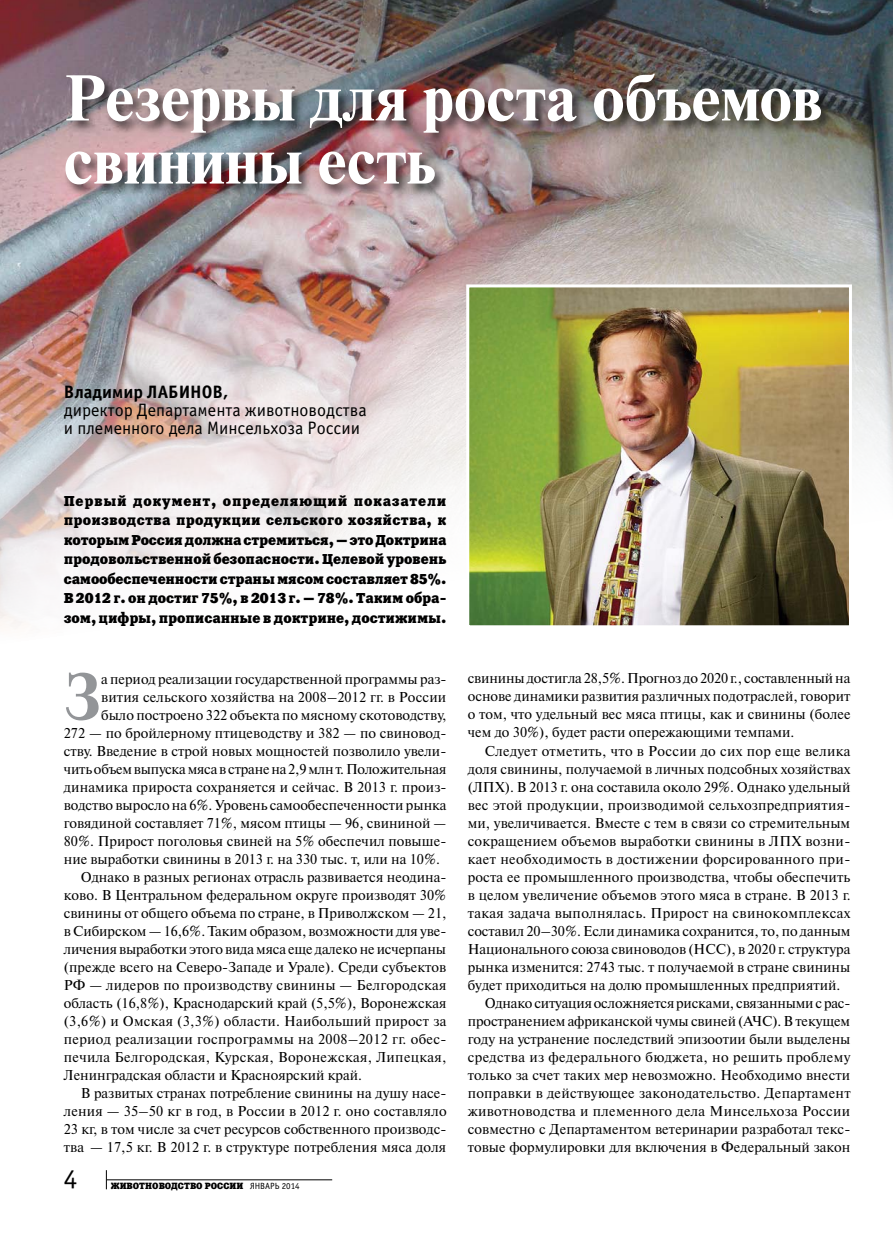
<style>
.page{position:relative;width:893px;height:1234px;background:#fff}
.page>*{position:absolute;margin:0;border:0;box-sizing:border-box;transform-origin:0 0}
.t1{font:700 65.7px "Newton C";color:#939598}
.t2{font:700 64.5px/63px "Newton C";color:#fff}
.t3{font:27px "Officina Sans C";color:#000}
.t4{font:18px/18px "Officina Sans C";color:#000}
.t5{font:700 18px "Officina Sans C";color:#000}
.t6{font:14.25px/18px "Newton C";color:#000;text-align:justify}
.t7{font:14.25px/19.5px "Xenia C";letter-spacing:-.005em;color:#000;text-align:justify}
.t8{font:14.25px "Newton C";letter-spacing:.025em;color:#000}
.t9{font:14.25px "Newton C";letter-spacing:.02em;color:#000}
.t10{font:9px "Xenia C";color:#000}
.s1{font-family:"Officina Sans C"}
</style>
<div class="page">
<hr style="left:107px;top:1179px;width:225px;height:1px;background:#000">
<svg style="left:106px;top:1170px;width:1px;height:18px"></svg>
<img style="left:0;top:0;width:893px;height:627px">
<div style="left:63px;top:71px;width:772px;height:127px;background:#000;opacity:.65"></div>
<img style="left:470px;top:288px;width:378px;height:336px">
<div style="left:466px;top:284px;width:386px;height:344px;border:3px solid #fff"></div>
<h2 class="t2" style="left:64px;top:67px;width:760px">Резервы для роста объемов свинины есть</h2>
<p class="t5" style="left:64px;top:382px;width:166px">Владимир ЛАБИНОВ,</p>
<p class="t4" style="left:64px;top:401px;width:304px">директор Департамента животноводства и племенного дела Минсельхоза России</p>
<p class="t7" style="left:64px;top:491px;width:384px">Первый документ, определяющий показатели производства продукции сельского хозяйства, к которым Россия должна стремиться, — это Доктрина продовольственной безопасности. Целевой уровень самообеспеченности страны мясом составляет 85%.<br>В 2012 г. он достиг 75%, в 2013 г. — 78%. Таким обра&shy;зом, цифры, прописанные в доктрине, достижимы.</p>
<h1 class="t1" style="left:64px;top:660px;width:39px">З</h1>
<p class="t6" style="left:101px;top:669px;width:347px">а период реализации государственной программы раз-</p>
<p class="t6" style="left:101px;top:687px;width:346px">вития сельского хозяйства на 2008–2012 гг. в России</p>
<p class="t6" style="left:101px;top:705px;width:347px">было построено 322 объекта по мясному скотоводству,</p>
<p class="t6" style="left:64px;top:723px;width:384px">272 — по бройлерному птицеводству и 382 — по свиновод-</p>
<p class="t6" style="left:64px;top:741px;width:384px">ству. Введение в строй новых мощностей позволило увели-</p>
<p class="t6" style="left:64px;top:759px;width:384px">чить объем выпуска мяса в стране на 2,9 млн т. Положительная</p>
<p class="t6" style="left:64px;top:777px;width:384px">динамика прироста сохраняется и сейчас. В 2013 г. произ-</p>
<p class="t6" style="left:64px;top:795px;width:384px">водство выросло на 6%. Уровень самообеспеченности рынка</p>
<p class="t6" style="left:64px;top:813px;width:384px">говядиной составляет 71%, мясом птицы — 96, свининой —</p>
<p class="t6" style="left:64px;top:831px;width:384px">80%. Прирост поголовья свиней на 5% обеспечил повыше-</p>
<p class="t6" style="left:64px;top:849px;width:378px">ние выработки свинины в 2013 г. на 330 тыс. т, или на 10%.</p>
<p class="t6" style="left:81px;top:867px;width:367px">Однако в разных регионах отрасль развивается неодина-</p>
<p class="t6" style="left:64px;top:885px;width:384px">ково. В Центральном федеральном округе производят 30%</p>
<p class="t6" style="left:64px;top:903px;width:384px">свинины от общего объема по стране, в Приволжском — 21,</p>
<p class="t6" style="left:64px;top:921px;width:384px">в Сибирском — 16,6%. Таким образом, возможности для уве-</p>
<p class="t6" style="left:64px;top:939px;width:384px">личения выработки этого вида мяса еще далеко не исчерпаны</p>
<p class="t6" style="left:64px;top:957px;width:384px">(прежде всего на Северо-Западе и Урале). Среди субъектов</p>
<p class="t6" style="left:64px;top:975px;width:384px">РФ — лидеров по производству свинины — Белгородская</p>
<p class="t6" style="left:64px;top:993px;width:384px">область (16,8%), Краснодарский край (5,5%), Воронежская</p>
<p class="t6" style="left:64px;top:1011px;width:384px">(3,6%) и Омская (3,3%) области. Наибольший прирост за</p>
<p class="t8" style="left:64px;top:1030px;width:384px">период реализации госпрограммы на 2008–2012 гг. обес-</p>
<p class="t9" style="left:64px;top:1048px;width:384px">печила Белгородская, Курская, Воронежская, Липецкая,</p>
<p class="t6" style="left:64px;top:1065px;width:300px">Ленинградская области и Красноярский край.</p>
<p class="t6" style="left:81px;top:1083px;width:367px">В развитых странах потребление свинины на душу насе-</p>
<p class="t6" style="left:64px;top:1101px;width:384px">ления — 35–50 кг в год, в России в 2012 г. оно составляло</p>
<p class="t6" style="left:64px;top:1119px;width:384px">23 кг, в том числе за счет ресурсов собственного производс-</p>
<p class="t6" style="left:64px;top:1137px;width:384px">тва — 17,5 кг. В 2012 г. в структуре потребления мяса доля</p>
<h3 class="t3" style="left:64px;top:1163px;width:15px">4</h3>
<p class="t10" style="left:111px;top:1179px;width:190px">ЖИВОТНОВОДСТВО РОССИИ <span class="s1">ЯНВАРЬ 2014</span></p>
<p class="t6" style="left:468px;top:669px;width:384px">свинины достигла 28,5%. Прогноз до 2020 г., составленный на основе динамики развития различных подотраслей, говорит о том, что удельный вес мяса птицы, как и свинины (более чем до 30%), будет расти опережающими темпами.</p>
<p class="t9" style="left:485px;top:742px;width:367px">Следует отметить, что в России до сих пор еще велика</p>
<p class="t6" style="left:468px;top:759px;width:384px">доля свинины, получаемой в личных подсобных хозяйствах</p>
<p class="t6" style="left:468px;top:777px;width:384px">(ЛПХ). В 2013 г. она составила около 29%. Однако удельный</p>
<p class="t6" style="left:468px;top:795px;width:384px">вес этой продукции, производимой сельхозпредприятия-</p>
<p class="t6" style="left:468px;top:813px;width:384px">ми, увеличивается. Вместе с тем в связи со стремительным</p>
<p class="t6" style="left:468px;top:831px;width:384px">сокращением объемов выработки свинины в ЛПХ возни-</p>
<p class="t8" style="left:468px;top:850px;width:384px">кает необходимость в достижении форсированного при-</p>
<p class="t6" style="left:468px;top:867px;width:384px">роста ее промышленного производства, чтобы обеспечить</p>
<p class="t6" style="left:468px;top:885px;width:384px">в целом увеличение объемов этого мяса в стране. В 2013 г.</p>
<p class="t8" style="left:468px;top:904px;width:384px">такая задача выполнялась. Прирост на свинокомплексах</p>
<p class="t6" style="left:468px;top:921px;width:384px">составил 20–30%. Если динамика сохранится, то, по данным</p>
<p class="t6" style="left:468px;top:939px;width:384px">Национального союза свиноводов (НСС), в 2020 г. структура</p>
<p class="t6" style="left:468px;top:957px;width:384px">рынка изменится: 2743 тыс. т получаемой в стране свинины</p>
<p class="t6" style="left:468px;top:975px;width:374px">будет приходиться на долю промышленных предприятий.</p>
<p class="t6" style="left:485px;top:993px;width:367px">Однако ситуация осложняется рисками, связанными с рас-</p>
<p class="t6" style="left:468px;top:1011px;width:384px">пространением африканской чумы свиней (АЧС). В текущем</p>
<p class="t6" style="left:468px;top:1029px;width:384px">году на устранение последствий эпизоотии были выделены</p>
<p class="t8" style="left:468px;top:1048px;width:384px">средства из федерального бюджета, но решить проблему</p>
<p class="t6" style="left:468px;top:1065px;width:384px">только за счет таких мер невозможно. Необходимо внести</p>
<p class="t9" style="left:468px;top:1084px;width:384px">поправки в действующее законодательство. Департамент</p>
<p class="t9" style="left:468px;top:1102px;width:384px">животноводства и племенного дела Минсельхоза России</p>
<p class="t6" style="left:468px;top:1119px;width:384px">совместно с Департаментом ветеринарии разработал текс-</p>
<p class="t6" style="left:468px;top:1137px;width:384px">товые формулировки для включения в Федеральный закон</p>
</div>
